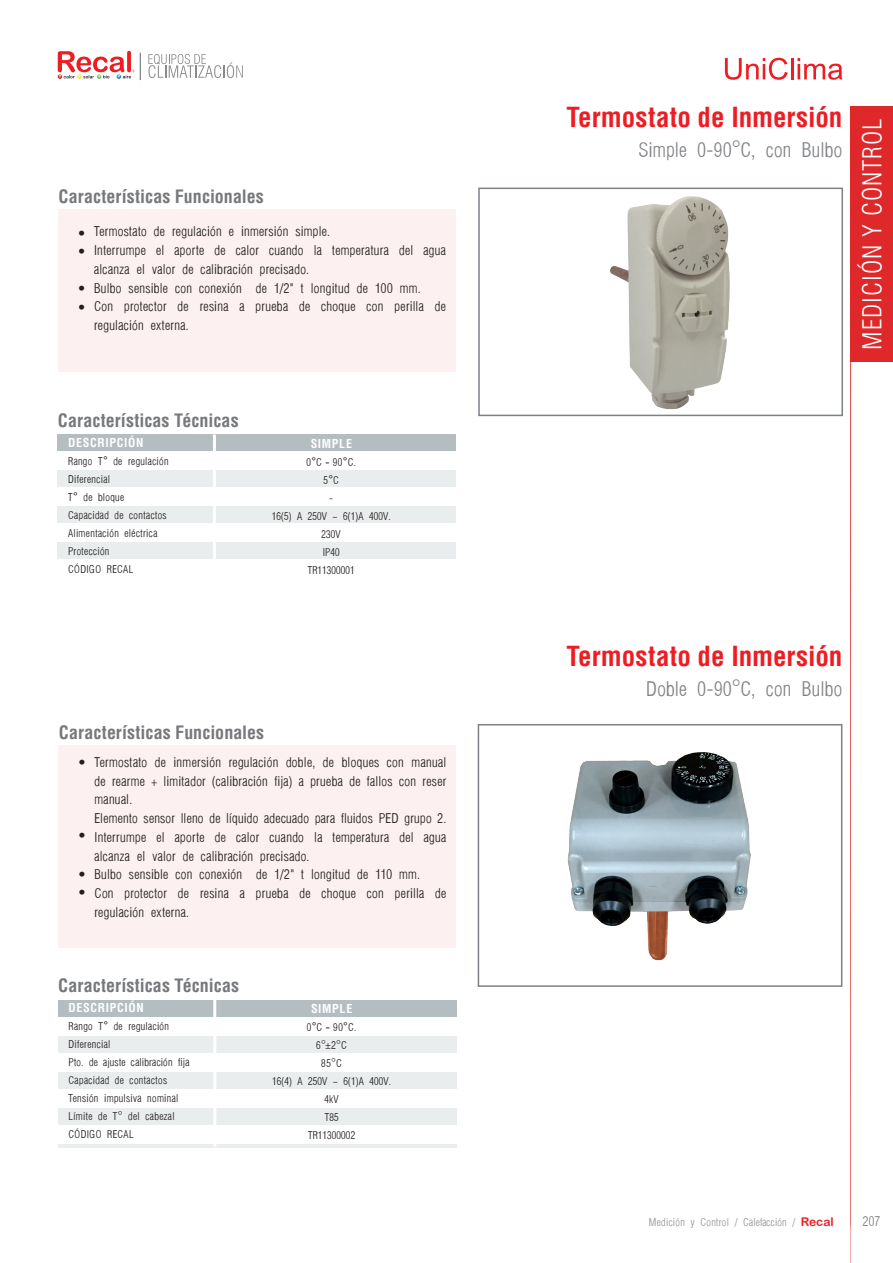
<style>
.page{position:relative;width:893px;height:1263px;background:#fff}
.page>*{position:absolute;margin:0;border:0;box-sizing:border-box;transform-origin:0 0}
.TITULO{font:700 condensed 27px "Helvetica";color:#ee1d23}
.t1{font:300 condensed 25.5px "Helvetica";letter-spacing:.04em;color:#fff}
.TITULO-2{font:300 condensed 22.5px "Helvetica";color:#808285}
.CARACTERISTICAS{font:700 condensed 18px "Helvetica";color:#76787b}
.PARRAFO{font:300 condensed 15px/18.8px "Helvetica";letter-spacing:.01em;color:#231f20}
.t2{font:300 condensed 15px "Helvetica";color:#808285}
.CUADRO{font:300 condensed 12px "Helvetica";letter-spacing:.015em;color:#231f20}
.CUADRO_INFO{font:300 condensed 12px "Helvetica";color:#231f20}
.t3{font:300 condensed 12px "Helvetica";letter-spacing:.005em;color:#939598}
.MEDIDAS_CENTRADO{font:700 condensed 12px "Helvetica";letter-spacing:.055em;color:#fff}
.MEDIDAS_CENTRADO-2{font:300 condensed 12px "Helvetica";color:#231f20}
.s1{font-family:"Arial";font-weight:400;font-stretch:normal}
.s2{font-style:inherit}
.s3{font-family:"Arial Rounded MT Bold";font-weight:400;font-stretch:normal;color:#ee1d23}
</style>
<div class="page">
<svg style="left:148px;top:54px;width:95px;height:24px"></svg>
<svg style="left:58px;top:51px;width:83px;height:29px"></svg>
<hr style="left:850px;top:106px;width:1px;height:1157px;background:#de2829">
<div style="left:851px;top:106px;width:42px;height:255px;background:#de2829"></div>
<div style="left:478px;top:188px;width:365px;height:228px;border:2px solid #7c8088"></div>
<svg style="left:725px;top:58px;width:63px;height:22px"></svg>
<hr style="left:791px;top:58px;width:2px;height:21px;background:#ee1d23">
<svg style="left:797px;top:58px;width:45px;height:22px"></svg>
<div style="left:57px;top:543px;width:399px;height:16px;background:#eaeded"></div>
<div style="left:58px;top:209px;width:398px;height:163px;background:#fcf0f0"></div>
<div style="left:57px;top:507px;width:399px;height:16px;background:#eaeded"></div>
<div style="left:57px;top:435px;width:399px;height:16px;background:#b4bdc0"></div>
<div style="left:57px;top:471px;width:399px;height:16px;background:#eaeded"></div>
<hr style="left:213px;top:435px;width:3px;height:156px;background:#fff">
<img style="left:610px;top:196px;width:120px;height:213px">
<div style="left:478px;top:724px;width:364px;height:263px;border:2px solid #7c8088"></div>
<img style="left:567px;top:752px;width:184px;height:209px">
<hr style="left:58px;top:1144px;width:399px;height:3px;background:#eaeded">
<div style="left:58px;top:1108px;width:398px;height:16px;background:#eaeded"></div>
<div style="left:58px;top:745px;width:398px;height:203px;background:#fcf0f0"></div>
<div style="left:58px;top:1072px;width:398px;height:16px;background:#eaeded"></div>
<div style="left:58px;top:1000px;width:398px;height:16px;background:#b4bdc0"></div>
<div style="left:58px;top:1036px;width:398px;height:16px;background:#eaeded"></div>
<hr style="left:213px;top:1000px;width:3px;height:146px;background:#fff">
<p class="CARACTERISTICAS" style="left:59px;top:185px;width:207px">Características Funcionales</p>
<p class="PARRAFO" style="left:78px;top:223px;width:10px">∙</p>
<p class="PARRAFO" style="left:78px;top:242px;width:10px">∙</p>
<p class="PARRAFO" style="left:78px;top:279px;width:10px">∙</p>
<p class="PARRAFO" style="left:78px;top:298px;width:10px">∙</p>
<p class="PARRAFO" style="left:94px;top:222px;width:238px">Termostato de regulación e inmersión simple.</p>
<p class="PARRAFO" style="left:94px;top:241px;width:353px">Interrumpe el aporte de calor cuando la temperatura del agua alcanza el valor de calibración precisado.</p>
<p class="PARRAFO" style="left:94px;top:278px;width:328px">Bulbo sensible con conexión de 1/2” t longitud de 100 mm.</p>
<p class="PARRAFO" style="left:94px;top:297px;width:353px">Con protector de resina a prueba de choque con perilla de regulación externa.</p>
<p class="CARACTERISTICAS" style="left:58px;top:409px;width:182px">Características Técnicas</p>
<p class="MEDIDAS_CENTRADO" style="left:68px;top:435px;width:77px">DESCRIPCIÓN</p>
<p class="CUADRO" style="left:68px;top:455px;width:102px">Rango T<span class="s1">°</span> de regulación</p>
<p class="CUADRO" style="left:68px;top:473px;width:44px">Diferencial</p>
<p class="CUADRO" style="left:68px;top:491px;width:58px">T<span class="s1">°</span> de bloque</p>
<p class="CUADRO" style="left:68px;top:509px;width:100px">Capacidad de contactos</p>
<p class="CUADRO" style="left:68px;top:527px;width:91px">Alimentación eléctrica</p>
<p class="CUADRO" style="left:68px;top:545px;width:43px">Protección</p>
<p class="CUADRO" style="left:68px;top:563px;width:67px">CÓDIGO RECAL</p>
<p class="MEDIDAS_CENTRADO" style="left:311px;top:436px;width:43px">SIMPLE</p>
<p class="MEDIDAS_CENTRADO-2" style="left:307px;top:456px;width:51px">0<span class="s1">°</span>C <span class="s1">-</span> 90<span class="s1">°</span>C.</p>
<p class="MEDIDAS_CENTRADO-2" style="left:324px;top:474px;width:17px">5<span class="s1">°</span>C</p>
<p class="MEDIDAS_CENTRADO-2" style="left:329px;top:492px;width:5px">-</p>
<p class="CUADRO_INFO" style="left:272px;top:510px;width:121px">16(5) A 250V ~ 6(1)A 400V.</p>
<p class="CUADRO_INFO" style="left:322px;top:528px;width:21px">230V</p>
<p class="CUADRO_INFO" style="left:323px;top:546px;width:19px">IP40</p>
<p class="CUADRO_INFO" style="left:308px;top:564px;width:49px">TR11300001</p>
<p class="CARACTERISTICAS" style="left:59px;top:721px;width:207px">Características Funcionales</p>
<p class="PARRAFO" style="left:78px;top:752px;width:10px">∙</p>
<p class="PARRAFO" style="left:78px;top:826px;width:10px">∙</p>
<p class="PARRAFO" style="left:78px;top:864px;width:10px">∙</p>
<p class="PARRAFO" style="left:78px;top:883px;width:10px">∙</p>
<p class="PARRAFO" style="left:94px;top:752px;width:353px;text-align:justify">Termostato de inmersión regulación doble, de bloques con manual de rearme + limitador (calibración fija) a prueba de fallos con reser manual.</p>
<p class="PARRAFO" style="left:94px;top:809px;width:353px">Elemento sensor lleno de líquido adecuado para fluidos PED grupo 2.</p>
<p class="PARRAFO" style="left:94px;top:827px;width:353px">Interrumpe el aporte de calor cuando la temperatura del agua alcanza el valor de calibración precisado.</p>
<p class="PARRAFO" style="left:94px;top:865px;width:327px">Bulbo sensible con conexión de 1/2” t longitud de 110 mm.</p>
<p class="PARRAFO" style="left:94px;top:884px;width:353px">Con protector de resina a prueba de choque con perilla de regulación externa.</p>
<p class="CARACTERISTICAS" style="left:58px;top:974px;width:182px">Características Técnicas</p>
<p class="MEDIDAS_CENTRADO" style="left:68px;top:1000px;width:77px">DESCRIPCIÓN</p>
<p class="CUADRO" style="left:68px;top:1020px;width:102px">Rango T<span class="s1">°</span> de regulación</p>
<p class="CUADRO" style="left:68px;top:1038px;width:44px">Diferencial</p>
<p class="CUADRO" style="left:68px;top:1056px;width:123px">Pto. de ajuste calibración fija</p>
<p class="CUADRO" style="left:68px;top:1074px;width:100px">Capacidad de contactos</p>
<p class="CUADRO" style="left:68px;top:1092px;width:111px">Tensión impulsiva nominal</p>
<p class="CUADRO" style="left:68px;top:1110px;width:108px">Límite de T<span class="s2">°</span> del cabezal</p>
<p class="CUADRO" style="left:68px;top:1128px;width:67px">CÓDIGO RECAL</p>
<p class="MEDIDAS_CENTRADO" style="left:311px;top:1001px;width:43px">SIMPLE</p>
<p class="MEDIDAS_CENTRADO-2" style="left:307px;top:1021px;width:51px">0<span class="s1">°</span>C <span class="s1">-</span> 90<span class="s1">°</span>C.</p>
<p class="MEDIDAS_CENTRADO-2" style="left:316px;top:1039px;width:32px">6<span class="s2">°±</span>2<span class="s2">°</span>C</p>
<p class="MEDIDAS_CENTRADO-2" style="left:321px;top:1057px;width:22px">85<span class="s2">°</span>C</p>
<p class="CUADRO_INFO" style="left:272px;top:1075px;width:121px">16(4) A 250V ~ 6(1)A 400V.</p>
<p class="CUADRO_INFO" style="left:325px;top:1093px;width:16px">4kV</p>
<p class="CUADRO_INFO" style="left:325px;top:1111px;width:16px">T85</p>
<p class="CUADRO_INFO" style="left:308px;top:1129px;width:49px">TR11300002</p>
<p class="TITULO" style="left:566px;top:100px;width:277px">Termostato de Inmersión</p>
<p class="TITULO-2" style="left:639px;top:138px;width:205px">Simple 0-90<span class="s2">°</span>C, con Bulbo</p>
<h2 class="t1" style="left:856px;top:349px;width:233px;rotate:-90deg">MEDICIÓN Y CONTROL</h2>
<p class="TITULO" style="left:566px;top:639px;width:277px">Termostato de Inmersión</p>
<p class="TITULO-2" style="left:646px;top:677px;width:198px">Doble 0-90<span class="s2">°</span>C, con Bulbo</p>
<p class="t3" style="left:649px;top:1215px;width:186px">Medición y Control / Calefacción / <span class="s3">Recal</span></p>
<p class="t2" style="left:863px;top:1214px;width:19px">207</p>
</div>
